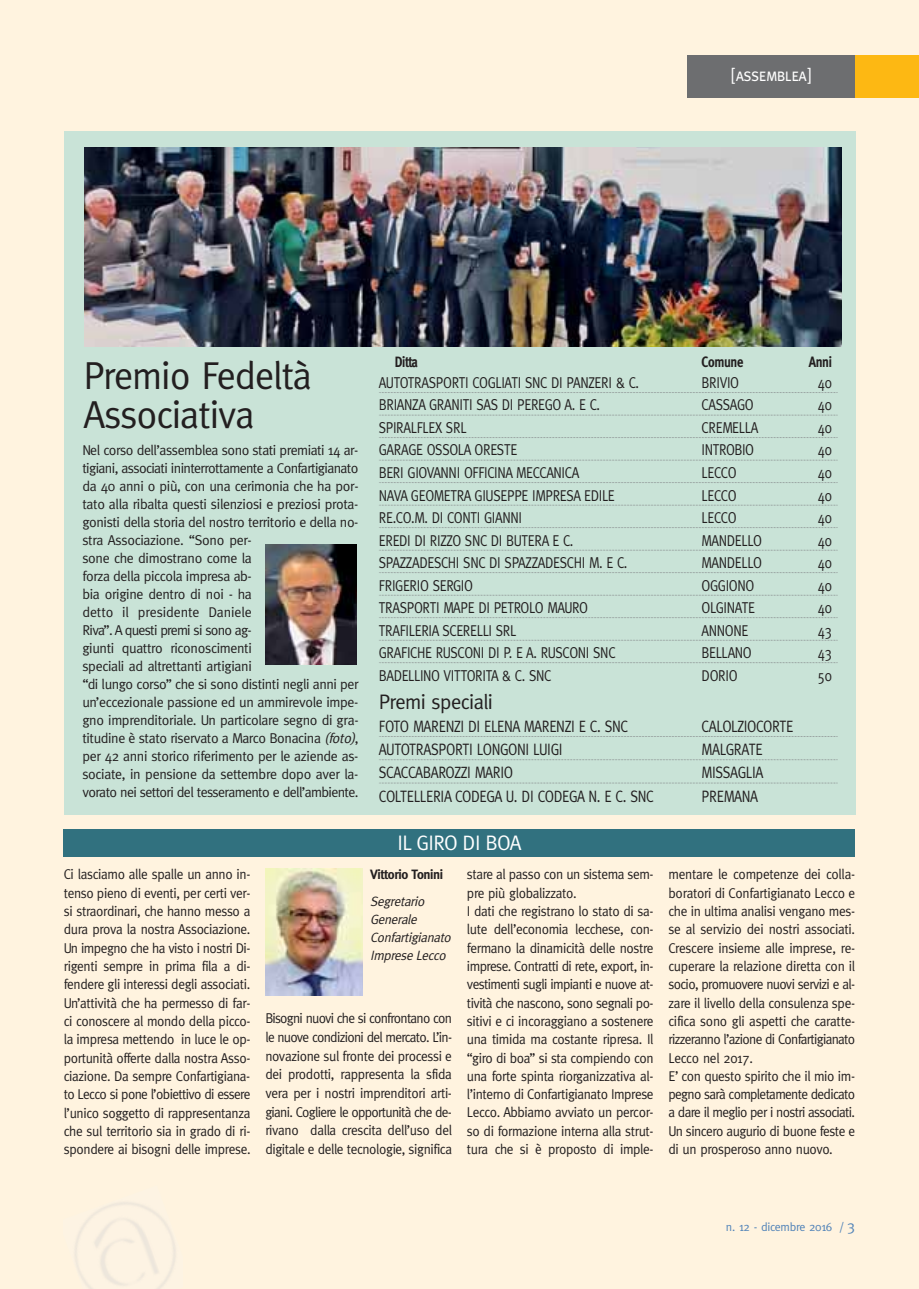
<style>
.page{position:relative;width:919px;height:1289px;background:#fff}
.page>*{position:absolute;margin:0;border:0;box-sizing:border-box;transform-origin:0 0}
.t1{font:39px/39px "Meta";letter-spacing:-.025em;color:#231f20}
.t2{font:21px "Meta";letter-spacing:-.025em;color:#231f20}
.t3{font:21px "Meta";letter-spacing:-.02em;color:#fff}
.t4{font:18px "Meta Caps";letter-spacing:-.03em;color:#fff}
.t5{font:16.5px "Meta";letter-spacing:-.025em;color:#231f20;scale:.85 1}
.t6{font:15.75px "Meta";letter-spacing:-.025em;color:#231f20;scale:.85 1}
.t7{font:700 15px "Meta";letter-spacing:-.025em;color:#231f20;scale:.85 1}
.t8{font:14.25px/18.3px "Meta";letter-spacing:-.025em;color:#231f20;text-align:justify;scale:.94 1}
.t9{font:14.25px/18px "Meta";letter-spacing:-.025em;color:#231f20}
.t10{font:italic 13.5px/18px "Meta";color:#231f20}
.t11{font:700 13.5px "Meta";letter-spacing:-.025em;color:#231f20}
.t12{font:12px "Meta";letter-spacing:-.025em;color:#5183b8}
.s1{font-style:italic}
.s2{font-size:15px}
</style>
<div class="page">
<div style="left:0;top:0;width:918px;height:1288px;background:#fff3df"></div>
<div style="left:687px;top:55px;width:168px;height:43px;background:#6d6e70"></div>
<div style="left:855px;top:55px;width:63px;height:43px;background:#fdb813"></div>
<div style="left:64px;top:829px;width:791px;height:28px;background:#31717f"></div>
<img style="left:265px;top:869px;width:97px;height:126px">
<div style="left:64px;top:131px;width:791px;height:683px;background:#c9e3d7"></div>
<svg style="left:379px;top:392px;width:458px;height:1px"></svg>
<svg style="left:379px;top:415px;width:458px;height:1px"></svg>
<svg style="left:379px;top:437px;width:458px;height:1px"></svg>
<svg style="left:379px;top:460px;width:458px;height:1px"></svg>
<svg style="left:379px;top:482px;width:458px;height:1px"></svg>
<svg style="left:379px;top:505px;width:458px;height:1px"></svg>
<svg style="left:379px;top:527px;width:458px;height:1px"></svg>
<svg style="left:379px;top:550px;width:458px;height:1px"></svg>
<svg style="left:379px;top:572px;width:458px;height:1px"></svg>
<svg style="left:379px;top:595px;width:458px;height:1px"></svg>
<svg style="left:379px;top:617px;width:458px;height:1px"></svg>
<svg style="left:379px;top:640px;width:458px;height:1px"></svg>
<svg style="left:379px;top:662px;width:458px;height:1px"></svg>
<svg style="left:379px;top:736px;width:458px;height:1px"></svg>
<svg style="left:379px;top:759px;width:458px;height:1px"></svg>
<svg style="left:379px;top:782px;width:458px;height:1px"></svg>
<img style="left:84px;top:147px;width:757px;height:200px">
<img style="left:265px;top:545px;width:91px;height:119px">
<p class="t4" style="left:731px;top:64px;width:81px">[assemblea]</p>
<h1 class="t1" style="left:84px;top:358px;width:230px">Premio Fedeltà<br>Associativa</h1>
<p class="t9" style="left:82px;top:442px;width:277px">Nel corso dell’assemblea sono stati premiati 14 ar&shy;tigiani, associati ininterrottamente a Confartigianato da 40 anni o più, con una cerimonia che ha por&shy;tato alla ribalta questi silenziosi e preziosi prota&shy;gonisti della storia del nostro territorio e della no&shy;stra Associazione. “Sono per-<br>sone che dimostrano come la<br>forza della piccola impresa ab-<br>bia origine dentro di noi - ha<br>detto il presidente Daniele<br>Riva”. A questi premi si sono ag-<br>giunti quattro riconoscimenti<br>speciali ad altrettanti artigiani<br>“di lungo corso” che si sono distinti negli anni per un’eccezionale passione ed un ammirevole impe&shy;gno imprenditoriale. Un particolare segno di gra&shy;titudine è stato riservato a Marco Bonacina <span class="s1">(foto)</span>, per 42 anni storico riferimento per le aziende as&shy;sociate, in pensione da settembre dopo aver la&shy;vorato nei settori del tesseramento e dell’ambiente.</p>
<p class="t7" style="left:395px;top:356px;width:28px">Ditta</p>
<p class="t7" style="left:701px;top:356px;width:51px">Comune</p>
<p class="t7" style="left:808px;top:356px;width:29px">Anni</p>
<p class="t6" style="left:379px;top:376px;width:308px">AUTOTRASPORTI COGLIATI SNC DI PANZERI &amp; C.</p>
<p class="t6" style="left:701px;top:376px;width:46px">BRIVIO</p>
<p class="t6" style="left:817px;top:376px;width:18px">40</p>
<p class="t6" style="left:379px;top:399px;width:262px">BRIANZA GRANITI SAS DI PEREGO A. E C.</p>
<p class="t6" style="left:701px;top:399px;width:63px">CASSAGO</p>
<p class="t6" style="left:817px;top:399px;width:18px">40</p>
<p class="t6" style="left:379px;top:421px;width:105px">SPIRALFLEX SRL</p>
<p class="t6" style="left:701px;top:421px;width:68px">CREMELLA</p>
<p class="t6" style="left:817px;top:421px;width:18px">40</p>
<p class="t6" style="left:379px;top:444px;width:164px">GARAGE OSSOLA ORESTE</p>
<p class="t6" style="left:701px;top:444px;width:63px">INTROBIO</p>
<p class="t6" style="left:817px;top:444px;width:18px">40</p>
<p class="t6" style="left:379px;top:466px;width:237px">BERI GIOVANNI OFFICINA MECCANICA</p>
<p class="t6" style="left:701px;top:466px;width:43px">LECCO</p>
<p class="t6" style="left:817px;top:466px;width:18px">40</p>
<p class="t6" style="left:379px;top:489px;width:279px">NAVA GEOMETRA GIUSEPPE IMPRESA EDILE</p>
<p class="t6" style="left:701px;top:489px;width:43px">LECCO</p>
<p class="t6" style="left:817px;top:489px;width:18px">40</p>
<p class="t6" style="left:379px;top:511px;width:170px">RE.CO.M. DI CONTI GIANNI</p>
<p class="t6" style="left:701px;top:511px;width:43px">LECCO</p>
<p class="t6" style="left:817px;top:511px;width:18px">40</p>
<p class="t6" style="left:379px;top:534px;width:230px">EREDI DI RIZZO SNC DI BUTERA E C.</p>
<p class="t6" style="left:701px;top:534px;width:72px">MANDELLO</p>
<p class="t6" style="left:817px;top:534px;width:18px">40</p>
<p class="t6" style="left:379px;top:556px;width:294px">SPAZZADESCHI SNC DI SPAZZADESCHI M. E C.</p>
<p class="t6" style="left:701px;top:556px;width:72px">MANDELLO</p>
<p class="t6" style="left:817px;top:556px;width:18px">40</p>
<p class="t6" style="left:379px;top:579px;width:112px">FRIGERIO SERGIO</p>
<p class="t6" style="left:701px;top:579px;width:63px">OGGIONO</p>
<p class="t6" style="left:817px;top:579px;width:18px">40</p>
<p class="t6" style="left:379px;top:601px;width:247px">TRASPORTI MAPE DI PETROLO MAURO</p>
<p class="t6" style="left:701px;top:601px;width:64px">OLGINATE</p>
<p class="t6" style="left:817px;top:601px;width:18px">40</p>
<p class="t6" style="left:379px;top:624px;width:163px">TRAFILERIA SCERELLI SRL</p>
<p class="t6" style="left:701px;top:624px;width:56px">ANNONE</p>
<p class="t6" style="left:817px;top:624px;width:18px">43</p>
<p class="t6" style="left:379px;top:646px;width:280px">GRAFICHE RUSCONI DI P. E A. RUSCONI SNC</p>
<p class="t6" style="left:701px;top:646px;width:60px">BELLANO</p>
<p class="t6" style="left:817px;top:646px;width:18px">43</p>
<p class="t6" style="left:379px;top:669px;width:204px">BADELLINO VITTORITA &amp; C. SNC</p>
<p class="t6" style="left:701px;top:669px;width:44px">DORIO</p>
<p class="t6" style="left:817px;top:669px;width:18px">50</p>
<h2 class="t2" style="left:379px;top:693px;width:116px">Premi speciali</h2>
<p class="t5" style="left:379px;top:719px;width:295px">FOTO MARENZI DI ELENA MARENZI E C. SNC</p>
<p class="t5" style="left:701px;top:719px;width:109px">CALOLZIOCORTE</p>
<p class="t5" style="left:379px;top:743px;width:218px">AUTOTRASPORTI LONGONI LUIGI</p>
<p class="t5" style="left:701px;top:743px;width:73px">MALGRATE</p>
<p class="t5" style="left:379px;top:766px;width:159px">SCACCABAROZZI MARIO</p>
<p class="t5" style="left:701px;top:766px;width:74px">MISSAGLIA</p>
<p class="t5" style="left:379px;top:789px;width:325px">COLTELLERIA CODEGA U. DI CODEGA N. E C. SNC</p>
<p class="t5" style="left:701px;top:789px;width:68px">PREMANA</p>
<h2 class="t3" style="left:397px;top:835px;width:125px">IL GIRO DI BOA</h2>
<p class="t11" style="left:370px;top:869px;width:74px">Vittorio Tonini</p>
<p class="t10" style="left:370px;top:892px;width:85px">Segretario<br>Generale<br>Confartigianato<br>Imprese Lecco</p>
<p class="t8" style="left:64px;top:866px;width:200px">Ci lasciamo alle spalle un anno in&shy;tenso pieno di eventi, per certi ver&shy;si straordinari, che hanno messo a dura prova la nostra Associazione.<br>Un impegno che ha visto i nostri Di&shy;rigenti sempre in prima fila a di&shy;fendere gli interessi degli associati.<br>Un’attività che ha permesso di far&shy;ci conoscere al mondo della picco&shy;la impresa mettendo in luce le op&shy;portunità offerte dalla nostra Asso&shy;ciazione. Da sempre Confartigiana&shy;to Lecco si pone l’obiettivo di essere l’unico soggetto di rappresentanza che sul territorio sia in grado di ri&shy;spondere ai bisogni delle imprese.</p>
<p class="t8" style="left:467px;top:866px;width:200px;text-align:left">stare al passo con un sistema sem&shy;pre più globalizzato.<br>I dati che registrano lo stato di sa&shy;lute dell’economia lecchese, con&shy;fermano la dinamicità delle nostre imprese. Contratti di rete, export, in&shy;vestimenti sugli impianti e nuove at&shy;tività che nascono, sono segnali po&shy;sitivi e ci incoraggiano a sostenere una timida ma costante ripresa. Il “giro di boa” si sta compiendo con una forte spinta riorganizzativa al&shy;l’interno di Confartigianato Imprese Lecco. Abbiamo avviato un percor&shy;so di formazione interna alla strut&shy;tura che si è proposto di imple-</p>
<p class="t8" style="left:668px;top:866px;width:200px;text-align:left">mentare le competenze dei colla&shy;boratori di Confartigianato Lecco e che in ultima analisi vengano mes&shy;se al servizio dei nostri associati.<br>Crescere insieme alle imprese, re&shy;cuperare la relazione diretta con il socio, promuovere nuovi servizi e al&shy;zare il livello della consulenza spe&shy;cifica sono gli aspetti che caratte&shy;rizzeranno l’azione di Confartigianato Lecco nel 2017.<br>E’ con questo spirito che il mio im&shy;pegno sarà completamente dedicato a dare il meglio per i nostri associati.<br>Un sincero augurio di buone feste e di un prosperoso anno nuovo.</p>
<p class="t8" style="left:265px;top:1010px;width:200px">Bisogni nuovi che si confrontano con le nuove condizioni del mercato. L’in&shy;novazione sul fronte dei processi e dei prodotti, rappresenta la sfida vera per i nostri imprenditori arti&shy;giani. Cogliere le opportunità che de&shy;rivano dalla crescita dell’uso del digitale e delle tecnologie, significa</p>
<p class="t12" style="left:726px;top:1221px;width:131px">n. 12 - dicembre 2016 / <span class="s2">3</span></p>
</div>
